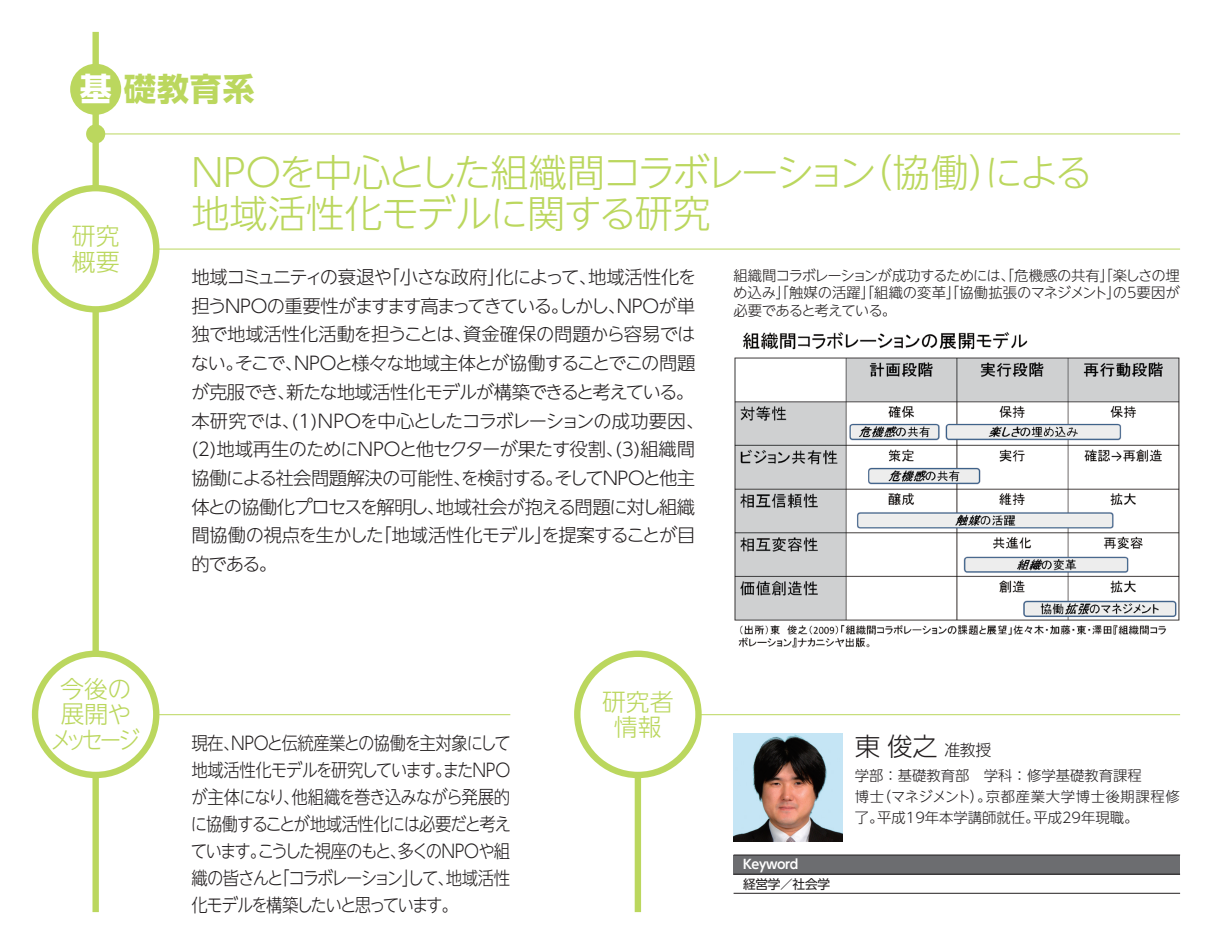
<style>
.page{position:relative;width:1212px;height:944px;background:#fff}
.page>*{position:absolute;margin:0;border:0;box-sizing:border-box;transform-origin:0 0}
.t1{font:300 38.25px/41.4px "UD Shin Go NT Pr 6 N";letter-spacing:-.055em;color:#bbd75e}
.t2{font:700 31.95px "UD Shin Go NT Pr 6 N";letter-spacing:.03em;color:#bbd75e}
.t3{font:300 25.43px "UD Shin Go NT Pr 6 N";color:#231f20}
.t4{font:300 23.85px/25.4px "UD Shin Go NT Pr 6 N";letter-spacing:-.09em;color:#bbd75e;text-align:center}
.t5{font:300 23.85px/25.4px "UD Shin Go NT Pr 6 N";color:#bbd75e}
.t6{font:300 18.22px/28.8px "UD Shin Go NT Pr 6 N";letter-spacing:-.06em;color:#231f20}
.t7{font:300 18.22px/27px "UD Shin Go NT Pr 6 N";letter-spacing:-.06em;color:#231f20;scale:.9 1}
.t8{font:300 18.22px/28.8px "UD Shin Go NT Pr 6 N";letter-spacing:-.08em;color:#231f20}
.t9{font:300 18.22px/27px "UD Shin Go NT Pr 6 N";letter-spacing:-.1em;color:#231f20;scale:.9 1}
.t10{font:300 18.22px/28.8px "UD Shin Go NT Pr 6 N";letter-spacing:-.04em;color:#231f20}
.t11{font:300 18.22px "UD Shin Go NT Pr 6 N";letter-spacing:-.105em;color:#231f20;scale:.9 1}
.t12{font:300 18.22px/28.8px "UD Shin Go NT Pr 6 N";letter-spacing:-.02em;color:#231f20}
.t13{font:300 15.97px "UD Shin Go NT Pr 6 N";color:#231f20}
.t14{font:300 14.4px/17.6px "UD Shin Go NT Pr 6 N";color:#231f20}
.t15{font:700 12.83px "UD Shin Go NT Pr 6 N De";letter-spacing:-.03em;color:#fff}
.t16{font:12.83px "UD Shin Go NT Pr 6 N";letter-spacing:-.03em;color:#231f20}
.s1{color:#fff}
</style>
<div class="page">
<hr style="left:96px;top:134px;width:1084px;height:1px;background:#bbd75e">
<div style="left:92px;top:32px;width:7px;height:880px;background:#bbd75e"></div>
<div style="left:70px;top:64px;width:51px;height:51px;background:#bbd75e;border-radius:50%"></div>
<div style="left:86px;top:124px;width:19px;height:20px;background:#bbd75e;border-radius:50%"></div>
<hr style="left:96px;top:249px;width:1084px;height:1px;background:#bbd75e">
<hr style="left:96px;top:714px;width:414px;height:1px;background:#bbd75e">
<hr style="left:638px;top:714px;width:542px;height:1px;background:#bbd75e">
<div style="left:635px;top:676px;width:6px;height:236px;background:#bbd75e"></div>
<div style="left:35px;top:188px;width:121px;height:121px;background:#fff;border-radius:50%"></div>
<div style="left:32px;top:185px;width:127px;height:128px;border:6px solid #bbd75e;border-radius:50%"></div>
<div style="left:35px;top:654px;width:121px;height:121px;background:#fff;border-radius:50%"></div>
<div style="left:32px;top:651px;width:127px;height:127px;border:6px solid #bbd75e;border-radius:50%"></div>
<div style="left:577px;top:654px;width:121px;height:121px;background:#fff;border-radius:50%"></div>
<div style="left:574px;top:651px;width:128px;height:127px;border:6px solid #bbd75e;border-radius:50%"></div>
<img style="left:733px;top:733px;width:109px;height:109px">
<div style="left:733px;top:855px;width:447px;height:19px;background:#6c6d70"></div>
<hr style="left:733px;top:855px;width:447px;height:1px;background:#231f20">
<hr style="left:733px;top:874px;width:447px;height:1px;background:#231f20">
<hr style="left:733px;top:893px;width:447px;height:1px;background:#231f20">
<img style="left:734px;top:332px;width:446px;height:316px">
<h2 class="t2" style="left:80px;top:63px;width:176px"><span class="s1">基</span>礎教育系</h2>
<h3 class="t5" style="left:72px;top:222px;width:49px">研究概要</h3>
<h3 class="t4" style="left:50px;top:675px;width:91px">今後の展開やメッセージ</h3>
<h1 class="t1" style="left:191px;top:150px;width:687px">NPOを中心とした組織間コラボレーション地域活性化モデルに関する研究</h1>
<p class="t6" style="left:588px;top:262px;width:110px">地域活性化を</p>
<h1 class="t1" style="left:854px;top:150px;width:240px">（協働による</h1>
<h1 class="t1" style="left:969px;top:150px;width:40px">）</h1>
<p class="t14" style="left:733px;top:266px;width:448px;text-align:justify">組織間コラボレーションが成功するためには、「危機感の共有」「楽しさの埋め込み」「触媒の活躍」「組織の変革」「協働拡張のマネジメントの」 5要因が必要であると考えている。</p>
<p class="t6" style="left:381px;top:262px;width:217px">「小さな政府化によって、</p>
<p class="t6" style="left:487px;top:262px;width:20px">」</p>
<p class="t8" style="left:191px;top:262px;width:505px">地域コミュニティの衰退や<br>担うNPOの重要性がますます高まってきているしかし NPOが単</p>
<p class="t12" style="left:463px;top:291px;width:234px;text-indent:87px">。<br>資金確保の問題から容易では</p>
<p class="t6" style="left:608px;top:291px;width:20px">、</p>
<p class="t6" style="left:294px;top:319px;width:403px;text-indent:-103px">独で地域活性化活動を担うことは、<br>NPOと様々な地域主体とが協働することでこの問題</p>
<p class="t6" style="left:191px;top:348px;width:505px">ない。<br>が克服でき新たな地域活性化モデルが構築できると考えている。</p>
<p class="t6" style="left:235px;top:348px;width:70px">そこで、</p>
<p class="t6" style="left:191px;top:377px;width:514px;text-indent:86px">、<br>本研究では、(1)NPOを中心としたコラボレーションの成功要因、<br>2( )地域再生のためにNPOと他セクターが果たす役割、(3)組織間協働による社会問題解決の可能性を検討するそしてNPOと他主</p>
<p class="t6" style="left:545px;top:463px;width:20px">。</p>
<p class="t6" style="left:191px;top:463px;width:505px;text-indent:262px">、<br>体との協働化プロセスを解明し地域社会が抱える問題に対し組織</p>
<p class="t10" style="left:373px;top:492px;width:323px;text-indent:54px">、<br>「地域活性化モデルを提案することが目</p>
<p class="t6" style="left:534px;top:520px;width:20px">」</p>
<p class="t6" style="left:191px;top:520px;width:194px">間協働の視点を生かした的である。</p>
<p class="t7" style="left:191px;top:729px;width:357px">現在 NPOと伝統産業との協働を主対象にして</p>
<p class="t7" style="left:191px;top:729px;width:356px;text-indent:32px">、<br>地域活性化モデルを研究していますまたNPO</p>
<p class="t7" style="left:191px;top:756px;width:356px;text-indent:244px">。<br>が主体になり他組織を巻き込みながら発展的</p>
<p class="t7" style="left:191px;top:783px;width:357px;text-indent:93px">、<br>に協働することが地域活性化には必要だと考えていますこうした視座のもと多くのNPOや組</p>
<p class="t7" style="left:250px;top:837px;width:20px">。</p>
<p class="t7" style="left:390px;top:837px;width:20px">、</p>
<p class="t11" style="left:273px;top:863px;width:265px">「コラボレーションして地域活性</p>
<p class="t7" style="left:402px;top:864px;width:20px">」</p>
<p class="t9" style="left:191px;top:864px;width:298px">織の皆さんと<br>化モデルを構築したいと思っています。</p>
<p class="t7" style="left:438px;top:864px;width:20px">、</p>
<h3 class="t5" style="left:602px;top:688px;width:73px;text-align:center">研究者情報</h3>
<p class="t15" style="left:743px;top:854px;width:57px">Keyword</p>
<p class="t16" style="left:743px;top:873px;width:88px">経営学／社会学</p>
<h3 class="t3" style="left:855px;top:726px;width:84px">東俊之</h3>
<p class="t14" style="left:986px;top:765px;width:196px;line-height:20.7px;text-indent:-131px">学部：基礎教育部　学科：修学基礎教育課程<br>京都産業大学博士後期課程修</p>
<p class="t13" style="left:944px;top:737px;width:48px">准教授</p>
<p class="t14" style="left:877px;top:787px;width:116px">（マネジメント）。</p>
<p class="t14" style="left:855px;top:787px;width:31px">博士</p>
<p class="t14" style="left:877px;top:808px;width:164px">平成19年本学講師就任。</p>
<p class="t14" style="left:1033px;top:808px;width:107px">平成29年現職。</p>
<p class="t14" style="left:855px;top:808px;width:30px">了。</p>
</div>
